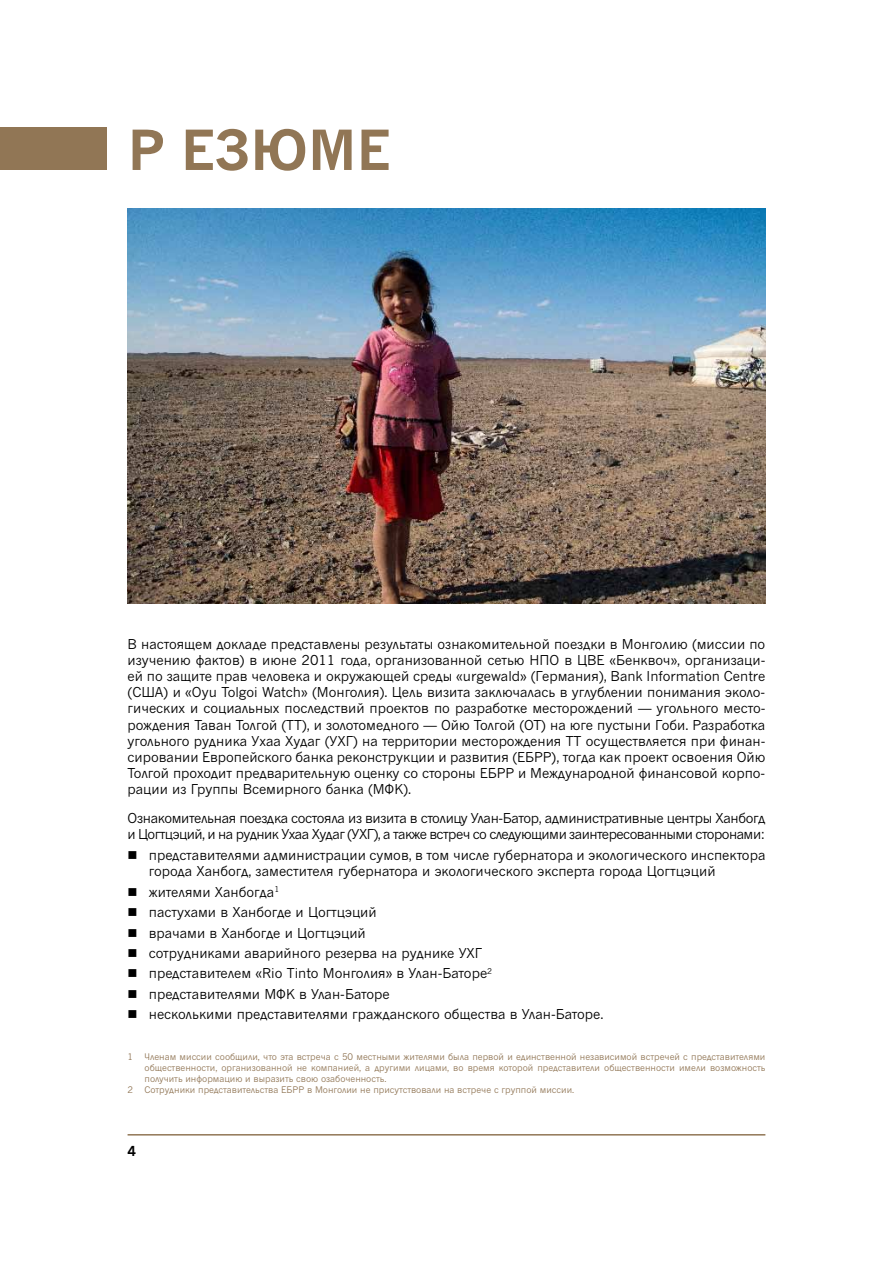
<style>
.page{position:relative;width:893px;height:1263px;background:#fff}
.page>*{position:absolute;margin:0;border:0;box-sizing:border-box;transform-origin:0 0}
.t1{font:700 54px "News Gothic Cyr";color:#917655}
.t2{font:13.5px/16.2px "News Gothic Cyr";color:#000}
.t3{font:13.5px/16.2px "News Gothic Cyr";letter-spacing:-.04em;color:#000}
.t4{font:700 13.5px "News Gothic Cyr";color:#000}
.t5{font:9px/10.8px "News Gothic Cyr";color:#917655;text-align:justify}
</style>
<div class="page">
<hr style="left:128px;top:1134px;width:637px;height:1px;background:#917655">
<div style="left:0;top:128px;width:106px;height:42px;background:#917655"></div>
<img style="left:128px;top:208px;width:637px;height:396px">
<h1 class="t1" style="left:128px;top:117px;width:258px">Р ЕЗЮМЕ</h1>
<p class="t2" style="left:128px;top:635px;width:639px;text-align:justify">В настоящем докладе представлены результаты ознакомительной поездки в Монголию (миссии по изучению фактов) в июне 2011 года, организованной сетью НПО в ЦВЕ «Бенквоч», организаци&shy;ей по защите прав человека и окружающей среды «urgewald» (Германия), Bank Information Centre (США) и «Oyu Tolgoi Watch» (Монголия). Цель визита заключалась в углублении понимания эколо&shy;гических и социальных последствий проектов по разработке месторождений — угольного место&shy;рождения Таван Толгой (ТТ), и золотомедного — Ойю Толгой (OT) на юге пустыни Гоби. Разработка угольного рудника Ухаа Худаг (УХГ) на территории месторождения TT осуществляется при финан&shy;сировании Европейского банка реконструкции и развития (ЕБРР), тогда как проект освоения Ойю Толгой проходит предварительную оценку со стороны ЕБРР и Международной финансовой корпо&shy;рации из Группы Всемирного банка (МФК).</p>
<p class="t3" style="left:128px;top:810px;width:639px">Ознакомительная поездка состояла из визита в столицу Улан-Батор, административные центры Ханбогд и Цогтцэций, и на рудник Ухаа Худаг (УХГ), а также встреч со следующими заинтересованными сторонами:</p>
<p class="t2" style="left:149px;top:847px;width:618px">представителями администрации сумов, в том числе губернатора и экологического инспектора города Ханбогд, заместителя губернатора и экологического эксперта города Цогтцэций</p>
<p class="t2" style="left:149px;top:881px;width:456px;line-height:20.4px">жителями Ханбогда<sup>1<br></sup>пастухами в Ханбогде и Цогтцэций<br>врачами в Ханбогде и Цогтцэций<br>сотрудниками аварийного резерва на руднике УХГ<br>представителем «Rio Tinto Монголия» в Улан-Баторе<sup>2 </sup>представителями МФК в Улан-Баторе<br>несколькими представителями гражданского общества в Улан-Баторе.</p>
<p class="t5" style="left:128px;top:1052px;width:7px">1</p>
<p class="t5" style="left:145px;top:1052px;width:622px">Членам миссии сообщили, что эта встреча с 50 местными жителями была первой и единственной независимой встречей с представителями общественности, организованной не компанией, а другими лицами, во время которой представители общественности имели возможность получить информацию и выразить свою озабоченность.</p>
<p class="t5" style="left:128px;top:1084px;width:7px">2</p>
<p class="t5" style="left:145px;top:1084px;width:431px">Сотрудники представительства ЕБРР в Монголии не присутствовали на встрече с группой миссии.</p>
<p class="t4" style="left:128px;top:1143px;width:10px">4</p>
</div>
